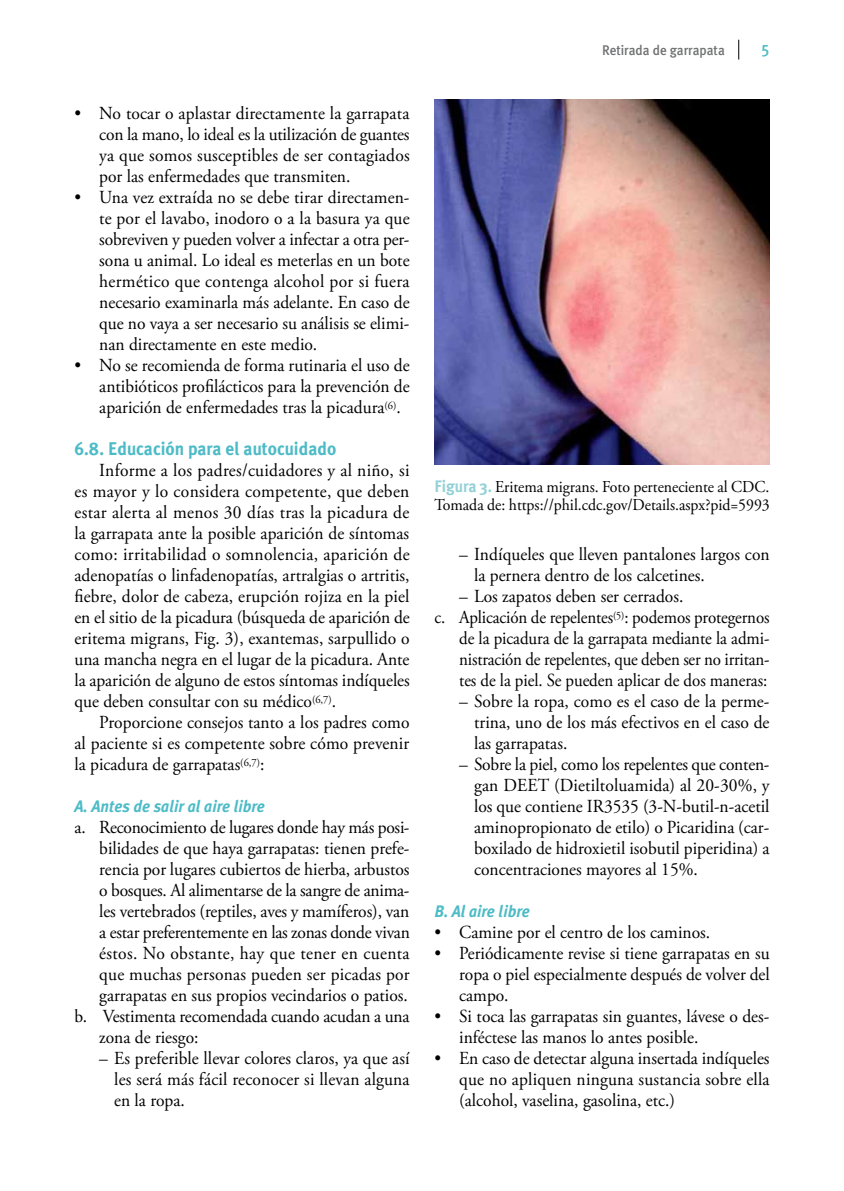
<style>
.page{position:relative;width:844px;height:1191px;background:#fff}
.page>*{position:absolute;margin:0;border:0;box-sizing:border-box;transform-origin:0 0}
.t1{font:18.38px/21px "Adobe Garamond Pro";color:#000;text-align:justify;scale:.95 1}
.t2{font:18.38px "Adobe Garamond Pro";color:#000;scale:.92 1}
.t3{font:18.38px "Adobe Garamond Pro";letter-spacing:.02em;color:#000;scale:.95 1}
.t4{font:700 18.38px "Meta Plus";color:#4dbbc6;scale:.95 1}
.t5{font:16.62px/18.4px "Adobe Garamond Pro";letter-spacing:-.005em;color:#000;scale:.95 1}
.t6{font:italic 700 16.62px "Meta Plus";color:#4dbbc6;scale:.95 1}
.t7{font:16.62px "Meta Plus Medium Caps";color:#4dbbc6;scale:.95 1}
.t8{font:500 14px "Meta Plus";color:#707172;scale:.95 1}
.s1{font-family:"Meta Plus";font-weight:700;color:#94d1d7}
</style>
<div class="page">
<svg style="left:738px;top:40px;width:1px;height:20px"></svg>
<img style="left:434px;top:99px;width:335px;height:365px">
<p class="t1" style="left:99px;top:103px;width:328px;text-indent:-25px">• No tocar o aplastar directamente la garrapata con la mano, lo ideal es la utilización de guantes ya que somos susceptibles de ser contagiados por las enfermedades que transmiten.</p>
<p class="t1" style="left:99px;top:187px;width:328px;text-indent:-25px">• Una vez extraída no se debe tirar directamen&shy;te por el lavabo, inodoro o a la basura ya que sobreviven y pueden volver a infectar a otra per&shy;sona u animal. Lo ideal es meterlas en un bote hermético que contenga alcohol por si fuera necesario examinarla más adelante. En caso de que no vaya a ser necesario su análisis se elimi&shy;nan directamente en este medio.</p>
<p class="t1" style="left:99px;top:355px;width:328px;text-indent:-25px">• No se recomienda de forma rutinaria el uso de antibióticos profilácticos para la prevención de aparición de enfermedades tras la picadura<sup>(6)</sup>.</p>
<p class="t4" style="left:74px;top:438px;width:277px">6.8. Educación para el autocuidado</p>
<p class="t1" style="left:74px;top:460px;width:354px;text-indent:25px">Informe a los padres/cuidadores y al niño, si es mayor y lo considera competente, que deben estar alerta al menos 30 días tras la picadura de la garrapata ante la posible aparición de síntomas como: irritabilidad o somnolencia, aparición de adenopatías o linfadenopatías, artralgias o artritis, fiebre, dolor de cabeza, erupción rojiza en la piel en el sitio de la picadura (búsqueda de aparición de eritema migrans, Fig. 3), exantemas, sarpullido o una mancha negra en el lugar de la picadura. Ante la aparición de alguno de estos síntomas indíqueles que deben consultar con su médico<sup>(6,7)</sup>.</p>
<p class="t1" style="left:74px;top:712px;width:354px;text-indent:25px">Proporcione consejos tanto a los padres como al paciente si es competente sobre cómo prevenir la picadura de garrapatas<sup>(6,7)</sup>:</p>
<p class="t6" style="left:74px;top:797px;width:202px">A. Antes de salir al aire libre</p>
<p class="t1" style="left:74px;top:817px;width:354px">a. Reconocimiento de lugares donde hay más posi-</p>
<p class="t1" style="left:99px;top:838px;width:328px">bilidades de que haya garrapatas: tienen prefe-</p>
<p class="t1" style="left:99px;top:859px;width:328px">rencia por lugares cubiertos de hierba, arbustos</p>
<p class="t1" style="left:99px;top:880px;width:328px">o bosques. Al alimentarse de la sangre de anima-</p>
<p class="t1" style="left:99px;top:901px;width:328px">les vertebrados (reptiles, aves y mamíferos), van</p>
<p class="t1" style="left:99px;top:922px;width:328px">a estar preferentemente en las zonas donde vivan</p>
<p class="t3" style="left:99px;top:942px;width:328px">éstos. No obstante, hay que tener en cuenta</p>
<p class="t1" style="left:99px;top:964px;width:328px">que muchas personas pueden ser picadas por</p>
<p class="t1" style="left:99px;top:985px;width:326px">garrapatas en sus propios vecindarios o patios.</p>
<p class="t1" style="left:74px;top:1006px;width:354px">b. Vestimenta recomendada cuando acudan a una</p>
<p class="t1" style="left:99px;top:1027px;width:106px">zona de riesgo:</p>
<p class="t1" style="left:114px;top:1048px;width:312px;text-indent:-15px">– Es preferible llevar colores claros, ya que así les será más fácil reconocer si llevan alguna en la ropa.</p>
<p class="t8" style="left:602px;top:42px;width:131px">Retirada de garrapata</p>
<p class="t7" style="left:760px;top:41px;width:10px">5</p>
<p class="t5" style="left:434px;top:478px;width:354px"><span class="s1">Figura 3.</span> Eritema migrans. Foto perteneciente al CDC.<br>Tomada de: https://phil.cdc.gov/Details.aspx?pid=5993</p>
<p class="t1" style="left:474px;top:544px;width:312px;text-indent:-15px">– Indíqueles que lleven pantalones largos con la pernera dentro de los calcetines.</p>
<p class="t1" style="left:459px;top:586px;width:237px">– Los zapatos deben ser cerrados.</p>
<p class="t2" style="left:434px;top:606px;width:366px">c. Aplicación de repelentes<sup>(5)</sup>: podemos protegernos</p>
<p class="t2" style="left:459px;top:627px;width:338px">de la picadura de la garrapata mediante la admi-</p>
<p class="t2" style="left:459px;top:648px;width:338px">nistración de repelentes, que deben ser no irritan-</p>
<p class="t2" style="left:459px;top:669px;width:336px">tes de la piel. Se pueden aplicar de dos maneras:</p>
<p class="t1" style="left:474px;top:691px;width:312px;text-indent:-15px">– Sobre la ropa, como es el caso de la perme&shy;trina, uno de los más efectivos en el caso de las garrapatas.</p>
<p class="t1" style="left:474px;top:754px;width:312px;text-indent:-15px">– Sobre la piel, como los repelentes que conten&shy;gan DEET (Dietiltoluamida) al 20-30%, y los que contiene IR3535 (3-N-butil-n-acetil aminopropionato de etilo) o Picaridina (car&shy;boxilado de hidroxietil isobutil piperidina) a concentraciones mayores al 15%.</p>
<p class="t6" style="left:434px;top:902px;width:102px">B. Al aire libre</p>
<p class="t1" style="left:434px;top:922px;width:292px">• Camine por el centro de los caminos.</p>
<p class="t1" style="left:459px;top:943px;width:328px;text-indent:-25px">• Periódicamente revise si tiene garrapatas en su ropa o piel especialmente después de volver del campo.</p>
<p class="t1" style="left:459px;top:1006px;width:328px;text-indent:-25px">• Si toca las garrapatas sin guantes, lávese o des&shy;inféctese las manos lo antes posible.</p>
<p class="t1" style="left:459px;top:1048px;width:328px;text-indent:-25px">• En caso de detectar alguna insertada indíqueles que no apliquen ninguna sustancia sobre ella (alcohol, vaselina, gasolina, etc.)</p>
</div>
